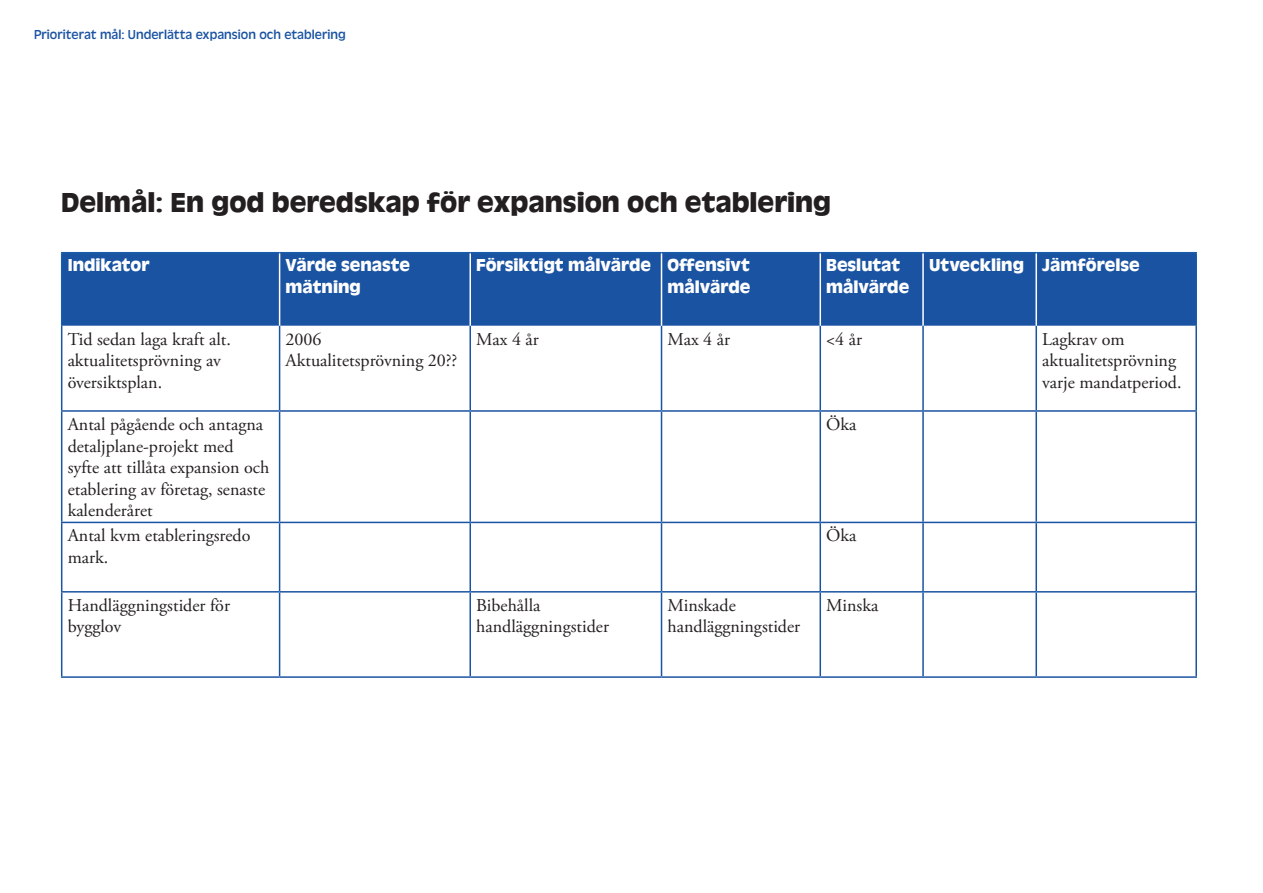
<style>
.page{position:relative;width:1263px;height:893px;background:#fff}
.page>*{position:absolute;margin:0;border:0;box-sizing:border-box;transform-origin:0 0}
.Huvudrubrik{font:700 28.5px "Antique Oli";color:#231f20}
.Brödtext{font:18px/21.6px "Adobe Garamond Pro";color:#231f20}
.Rubrik_tabell{font:700 18px/21.6px "Antique Oli";color:#fff}
.Rubrik_3{font:13.5px "Antique Oli";color:#1a53a1}
</style>
<div class="page">
<div style="left:62px;top:253px;width:1133px;height:73px;background:#1a53a1"></div>
<hr style="left:61px;top:326px;width:1px;height:84px;background:#1a53a1">
<hr style="left:279px;top:326px;width:1px;height:84px;background:#1a53a1">
<hr style="left:469px;top:326px;width:2px;height:84px;background:#1a53a1">
<hr style="left:661px;top:326px;width:1px;height:84px;background:#1a53a1">
<hr style="left:819px;top:326px;width:2px;height:84px;background:#1a53a1">
<hr style="left:922px;top:326px;width:2px;height:84px;background:#1a53a1">
<hr style="left:1035px;top:326px;width:2px;height:84px;background:#1a53a1">
<hr style="left:1195px;top:326px;width:2px;height:84px;background:#1a53a1">
<hr style="left:61px;top:410px;width:219px;height:2px;background:#1a53a1">
<hr style="left:61px;top:412px;width:1px;height:110px;background:#1a53a1">
<hr style="left:280px;top:410px;width:190px;height:2px;background:#1a53a1">
<hr style="left:279px;top:412px;width:1px;height:110px;background:#1a53a1">
<hr style="left:470px;top:410px;width:191px;height:2px;background:#1a53a1">
<hr style="left:469px;top:412px;width:2px;height:110px;background:#1a53a1">
<hr style="left:661px;top:410px;width:159px;height:2px;background:#1a53a1">
<hr style="left:661px;top:412px;width:1px;height:110px;background:#1a53a1">
<hr style="left:820px;top:410px;width:103px;height:2px;background:#1a53a1">
<hr style="left:819px;top:412px;width:2px;height:110px;background:#1a53a1">
<hr style="left:923px;top:410px;width:113px;height:2px;background:#1a53a1">
<hr style="left:922px;top:412px;width:2px;height:110px;background:#1a53a1">
<hr style="left:1036px;top:410px;width:161px;height:2px;background:#1a53a1">
<hr style="left:1035px;top:412px;width:2px;height:110px;background:#1a53a1">
<hr style="left:1195px;top:412px;width:2px;height:110px;background:#1a53a1">
<hr style="left:61px;top:522px;width:219px;height:1px;background:#1a53a1">
<hr style="left:61px;top:523px;width:1px;height:68px;background:#1a53a1">
<hr style="left:280px;top:522px;width:190px;height:1px;background:#1a53a1">
<hr style="left:279px;top:523px;width:1px;height:68px;background:#1a53a1">
<hr style="left:470px;top:522px;width:191px;height:1px;background:#1a53a1">
<hr style="left:469px;top:523px;width:2px;height:68px;background:#1a53a1">
<hr style="left:661px;top:522px;width:159px;height:1px;background:#1a53a1">
<hr style="left:661px;top:523px;width:1px;height:68px;background:#1a53a1">
<hr style="left:820px;top:522px;width:103px;height:1px;background:#1a53a1">
<hr style="left:819px;top:523px;width:2px;height:68px;background:#1a53a1">
<hr style="left:923px;top:522px;width:113px;height:1px;background:#1a53a1">
<hr style="left:922px;top:523px;width:2px;height:68px;background:#1a53a1">
<hr style="left:1036px;top:522px;width:161px;height:1px;background:#1a53a1">
<hr style="left:1035px;top:523px;width:2px;height:68px;background:#1a53a1">
<hr style="left:1195px;top:523px;width:2px;height:68px;background:#1a53a1">
<hr style="left:61px;top:591px;width:219px;height:2px;background:#1a53a1">
<hr style="left:61px;top:593px;width:1px;height:83px;background:#1a53a1">
<hr style="left:280px;top:591px;width:190px;height:2px;background:#1a53a1">
<hr style="left:279px;top:593px;width:1px;height:83px;background:#1a53a1">
<hr style="left:470px;top:591px;width:191px;height:2px;background:#1a53a1">
<hr style="left:469px;top:593px;width:2px;height:83px;background:#1a53a1">
<hr style="left:661px;top:591px;width:159px;height:2px;background:#1a53a1">
<hr style="left:661px;top:593px;width:1px;height:83px;background:#1a53a1">
<hr style="left:820px;top:591px;width:103px;height:2px;background:#1a53a1">
<hr style="left:819px;top:593px;width:2px;height:83px;background:#1a53a1">
<hr style="left:923px;top:591px;width:113px;height:2px;background:#1a53a1">
<hr style="left:922px;top:593px;width:2px;height:83px;background:#1a53a1">
<hr style="left:1036px;top:591px;width:161px;height:2px;background:#1a53a1">
<hr style="left:1035px;top:593px;width:2px;height:83px;background:#1a53a1">
<hr style="left:1195px;top:593px;width:2px;height:83px;background:#1a53a1">
<hr style="left:61px;top:676px;width:219px;height:2px;background:#1a53a1">
<hr style="left:280px;top:676px;width:190px;height:2px;background:#1a53a1">
<hr style="left:470px;top:676px;width:191px;height:2px;background:#1a53a1">
<hr style="left:661px;top:676px;width:159px;height:2px;background:#1a53a1">
<hr style="left:820px;top:676px;width:103px;height:2px;background:#1a53a1">
<hr style="left:923px;top:676px;width:113px;height:2px;background:#1a53a1">
<hr style="left:1036px;top:676px;width:161px;height:2px;background:#1a53a1">
<hr style="left:61px;top:252px;width:219px;height:1px;background:#185dab">
<hr style="left:61px;top:253px;width:1px;height:73px;background:#185dab">
<hr style="left:280px;top:252px;width:190px;height:1px;background:#185dab">
<hr style="left:470px;top:252px;width:191px;height:1px;background:#185dab">
<hr style="left:661px;top:252px;width:159px;height:1px;background:#185dab">
<hr style="left:820px;top:252px;width:103px;height:1px;background:#185dab">
<hr style="left:923px;top:252px;width:113px;height:1px;background:#185dab">
<hr style="left:1036px;top:252px;width:161px;height:1px;background:#185dab">
<hr style="left:1195px;top:253px;width:2px;height:73px;background:#185dab">
<hr style="left:279px;top:253px;width:1px;height:73px;background:#fff">
<hr style="left:469px;top:253px;width:2px;height:73px;background:#fff">
<hr style="left:661px;top:253px;width:1px;height:73px;background:#fff">
<hr style="left:819px;top:253px;width:2px;height:73px;background:#fff">
<hr style="left:922px;top:253px;width:2px;height:73px;background:#fff">
<hr style="left:1035px;top:253px;width:2px;height:73px;background:#fff">
<p class="Rubrik_3" style="left:34px;top:27px;width:313px">Prioriterat mål: Underlätta expansion och etablering</p>
<p class="Huvudrubrik" style="left:61px;top:186px;width:771px">Delmål: En god beredskap för expansion och etablering</p>
<p class="Rubrik_tabell" style="left:68px;top:255px;width:83px">Indikator</p>
<p class="Rubrik_tabell" style="left:286px;top:255px;width:126px">Värde senaste mätning</p>
<p class="Rubrik_tabell" style="left:476px;top:255px;width:176px">Försiktigt målvärde</p>
<p class="Rubrik_tabell" style="left:667px;top:255px;width:84px">Offensivt målvärde</p>
<p class="Rubrik_tabell" style="left:826px;top:255px;width:84px">Beslutat målvärde</p>
<p class="Rubrik_tabell" style="left:929px;top:255px;width:96px">Utveckling</p>
<p class="Rubrik_tabell" style="left:1042px;top:255px;width:99px">Jämförelse</p>
<p class="Brödtext" style="left:68px;top:329px;width:165px">Tid sedan laga kraft alt. aktualitetsprövning av översiktsplan.</p>
<p class="Brödtext" style="left:286px;top:329px;width:173px">2006<br>Aktualitetsprövning 20??</p>
<p class="Brödtext" style="left:476px;top:329px;width:64px">Max 4 år</p>
<p class="Brödtext" style="left:667px;top:329px;width:64px">Max 4 år</p>
<p class="Brödtext" style="left:826px;top:329px;width:37px">&lt;4 år</p>
<p class="Brödtext" style="left:1042px;top:329px;width:141px">Lagkrav om aktualitetsprövning varje mandatperiod.</p>
<p class="Brödtext" style="left:68px;top:414px;width:203px">Antal pågående och antagna detaljplane-projekt med syfte att tillåta expansion och etablering av företag, senaste kalenderåret</p>
<p class="Brödtext" style="left:826px;top:414px;width:32px">Öka</p>
<p class="Brödtext" style="left:68px;top:526px;width:184px">Antal kvm etableringsredo mark.</p>
<p class="Brödtext" style="left:826px;top:526px;width:32px">Öka</p>
<p class="Brödtext" style="left:68px;top:595px;width:164px">Handläggningstider för bygglov</p>
<p class="Brödtext" style="left:476px;top:595px;width:134px">Bibehålla handläggningstider</p>
<p class="Brödtext" style="left:667px;top:595px;width:134px">Minskade handläggningstider</p>
<p class="Brödtext" style="left:826px;top:595px;width:54px">Minska</p>
</div>
